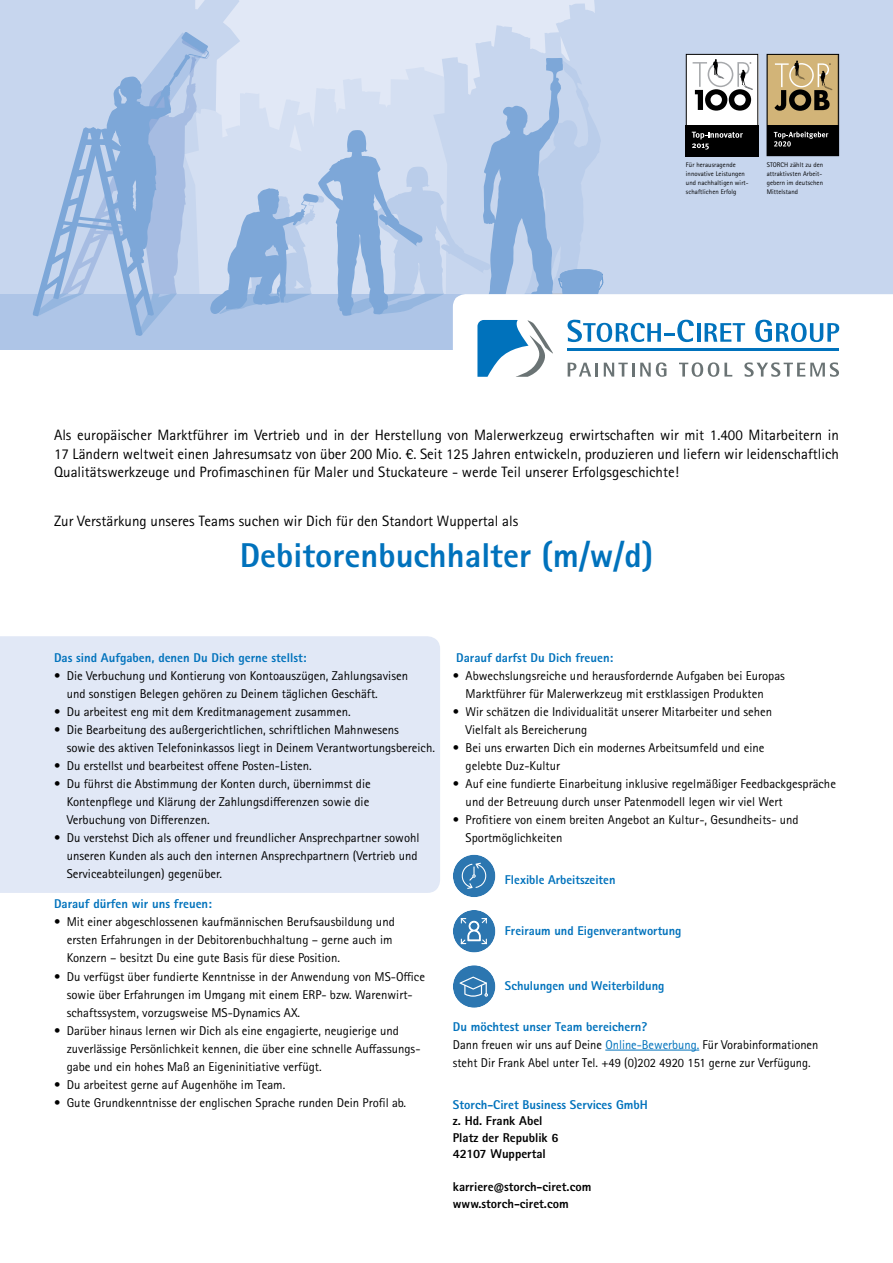
<style>
.page{position:relative;width:893px;height:1263px;background:#fff}
.page>*{position:absolute;margin:0;border:0;box-sizing:border-box;transform-origin:0 0}
.t1{font:800 34.5px "Rotis Sans Serif Pro";color:#0072bc}
.t2{font:15px/18.8px "Rotis Sans Serif Pro";color:#000;text-align:justify}
.t3{font:12.75px/18px "Rotis Sans Serif Pro";color:#000}
.t4{font:800 12.75px "Rotis Sans Serif Pro";color:#0072bc}
.t5{font:800 12.75px/16.5px "Rotis Sans Serif Pro";color:#000}
.t6{font:6.75px/9px "Rotis Sans Serif Pro";letter-spacing:.01em;color:#000}
.s1{font-weight:800;color:#0072bc}
.s2{color:#0072bc}
</style>
<div class="page">
<div style="left:0;top:636px;width:440px;height:257px;background:#e1e8f6"></div>
<div style="left:0;top:0;width:240px;height:294px;background:#c7d6ee"></div>
<svg style="left:433px;top:0;width:460px;height:294px;background:#cbd9ef"></svg>
<div style="left:0;top:294px;width:893px;height:55px;background:#aec5e7"></div>
<div style="left:861px;top:294px;width:32px;height:55px;background:#fff"></div>
<svg style="left:33px;top:32px;width:828px;height:345px"></svg>
<div style="left:686px;top:54px;width:72px;height:102px;border:1px solid #000"></div>
<hr style="left:605px;top:1050px;width:94px;height:1px;background:#0072bc">
<div style="left:453px;top:855px;width:42px;height:42px;background:#2c76b0;border-radius:50%"></div>
<svg style="left:461px;top:863px;width:25px;height:26px"></svg>
<div style="left:453px;top:910px;width:42px;height:42px;background:#2c76b0;border-radius:50%"></div>
<svg style="left:461px;top:918px;width:26px;height:26px"></svg>
<div style="left:453px;top:965px;width:42px;height:43px;background:#2c76b0;border-radius:50%"></div>
<svg style="left:460px;top:976px;width:28px;height:21px"></svg>
<p class="t6" style="left:686px;top:160px;width:64px">Für herausragende innovative Leistungen und nachhaltigen wirt&shy;schaftlichen Erfolg</p>
<p class="t6" style="left:767px;top:160px;width:58px">STORCH zählt zu den attraktivsten Arbeit&shy;gebern im deutschen<br>Mittelstand</p>
<p class="t2" style="left:54px;top:426px;width:786px">Als europäischer Marktführer im Vertrieb und in der Herstellung von Malerwerkzeug erwirtschaften wir mit 1.400 Mitarbeitern in 17 Ländern weltweit einen Jahresumsatz von über 200 Mio. €. Seit 125 Jahren entwickeln, produzieren und liefern wir leidenschaftlich Qualitätswerkzeuge und Profimaschinen für Maler und Stuckateure - werde Teil unserer Erfolgsgeschichte!</p>
<p class="t2" style="left:54px;top:512px;width:466px">Zur Verstärkung unseres Teams suchen wir Dich für den Standort Wuppertal als</p>
<h1 class="t1" style="left:240px;top:533px;width:415px">Debitorenbuchhalter (m/w/d)</h1>
<p class="t4" style="left:54px;top:650px;width:254px">Das sind Aufgaben, denen Du Dich gerne stellst:</p>
<p class="t3" style="left:67px;top:667px;width:343px;text-indent:-13px">• Die Verbuchung und Kontierung von Kontoauszügen, Zahlungsavisen und sonstigen Belegen gehören zu Deinem täglichen Geschäft.</p>
<p class="t3" style="left:54px;top:703px;width:298px">• Du arbeitest eng mit dem Kreditmanagement zusammen.</p>
<p class="t3" style="left:67px;top:721px;width:370px;text-indent:-13px">• Die Bearbeitung des außergerichtlichen, schriftlichen Mahnwesens<br>sowie des aktiven Telefoninkassos liegt in Deinem Verantwortungsbereich.</p>
<p class="t3" style="left:54px;top:757px;width:259px">• Du erstellst und bearbeitest offene Posten-Listen.</p>
<p class="t3" style="left:67px;top:775px;width:306px;text-align:justify;text-indent:-13px">• Du führst die Abstimmung der Konten durch, übernimmst die Kontenpflege und Klärung der Zahlungsdifferenzen sowie die Verbuchung von Differenzen.</p>
<p class="t3" style="left:67px;top:829px;width:354px;text-indent:-13px">• Du verstehst Dich als offener und freundlicher Ansprechpartner sowohl unseren Kunden als auch den internen Ansprechpartnern (Vertrieb und<br>Serviceabteilungen) gegenüber.</p>
<p class="t4" style="left:54px;top:896px;width:159px">Darauf dürfen wir uns freuen:</p>
<p class="t3" style="left:67px;top:913px;width:330px;text-indent:-13px">• Mit einer abgeschlossenen kaufmännischen Berufsausbildung und ersten Erfahrungen in der Debitorenbuchhaltung – gerne auch im<br>Konzern – besitzt Du eine gute Basis für diese Position.</p>
<p class="t3" style="left:67px;top:967px;width:360px;text-indent:-13px">• Du verfügst über fundierte Kenntnisse in der Anwendung von MS-Office sowie über Erfahrungen im Umgang mit einem ERP- bzw. Warenwirt&shy;schaftssystem, vorzugsweise MS-Dynamics AX.</p>
<p class="t3" style="left:67px;top:1021px;width:355px;text-indent:-13px">• Darüber hinaus lernen wir Dich als eine engagierte, neugierige und zuverlässige Persönlichkeit kennen, die über eine schnelle Auffassungs&shy;gabe und ein hohes Maß an Eigeninitiative verfügt.</p>
<p class="t3" style="left:54px;top:1075px;width:233px">• Du arbeitest gerne auf Augenhöhe im Team.</p>
<p class="t3" style="left:54px;top:1093px;width:354px">• Gute Grundkenntnisse der englischen Sprache runden Dein Profil ab.</p>
<p class="t4" style="left:456px;top:650px;width:159px">Darauf darfst Du Dich freuen:</p>
<p class="t3" style="left:466px;top:667px;width:321px;text-indent:-13px">• Abwechslungsreiche und herausfordernde Aufgaben bei Europas<br>Marktführer für Malerwerkzeug mit erstklassigen Produkten</p>
<p class="t3" style="left:466px;top:703px;width:308px;text-indent:-13px">• Wir schätzen die Individualität unserer Mitarbeiter und sehen<br>Vielfalt als Bereicherung</p>
<p class="t3" style="left:466px;top:739px;width:300px;text-indent:-13px">• Bei uns erwarten Dich ein modernes Arbeitsumfeld und eine gelebte Duz-Kultur</p>
<p class="t3" style="left:466px;top:775px;width:372px;text-indent:-13px">• Auf eine fundierte Einarbeitung inklusive regelmäßiger Feedbackgespräche und der Betreuung durch unser Patenmodell legen wir viel Wert</p>
<p class="t3" style="left:466px;top:811px;width:335px;text-indent:-13px">• Profitiere von einem breiten Angebot an Kultur-, Gesundheits- und<br>Sportmöglichkeiten</p>
<p class="t4" style="left:505px;top:871px;width:112px">Flexible Arbeitszeiten</p>
<p class="t4" style="left:505px;top:922px;width:178px">Freiraum und Eigenverantwortung</p>
<p class="t4" style="left:505px;top:977px;width:161px">Schulungen und Weiterbildung</p>
<p class="t3" style="left:453px;top:1017px;width:367px"><span class="s1">Du möchtest unser Team bereichern?<br></span>Dann freuen wir uns auf Deine <span class="s2">Online-Bewerbung.</span> Für Vorabinformationen steht Dir Frank Abel unter Tel. +49 (0)202 4920 151 gerne zur Verfügung.</p>
<p class="t4" style="left:453px;top:1096px;width:197px">Storch-Ciret Business Services GmbH</p>
<p class="t5" style="left:453px;top:1112px;width:107px">z. Hd. Frank Abel<br>Platz der Republik 6<br>42107 Wuppertal</p>
<p class="t5" style="left:453px;top:1178px;width:140px">karriere@storch-ciret.com www.storch-ciret.com</p>
</div>
